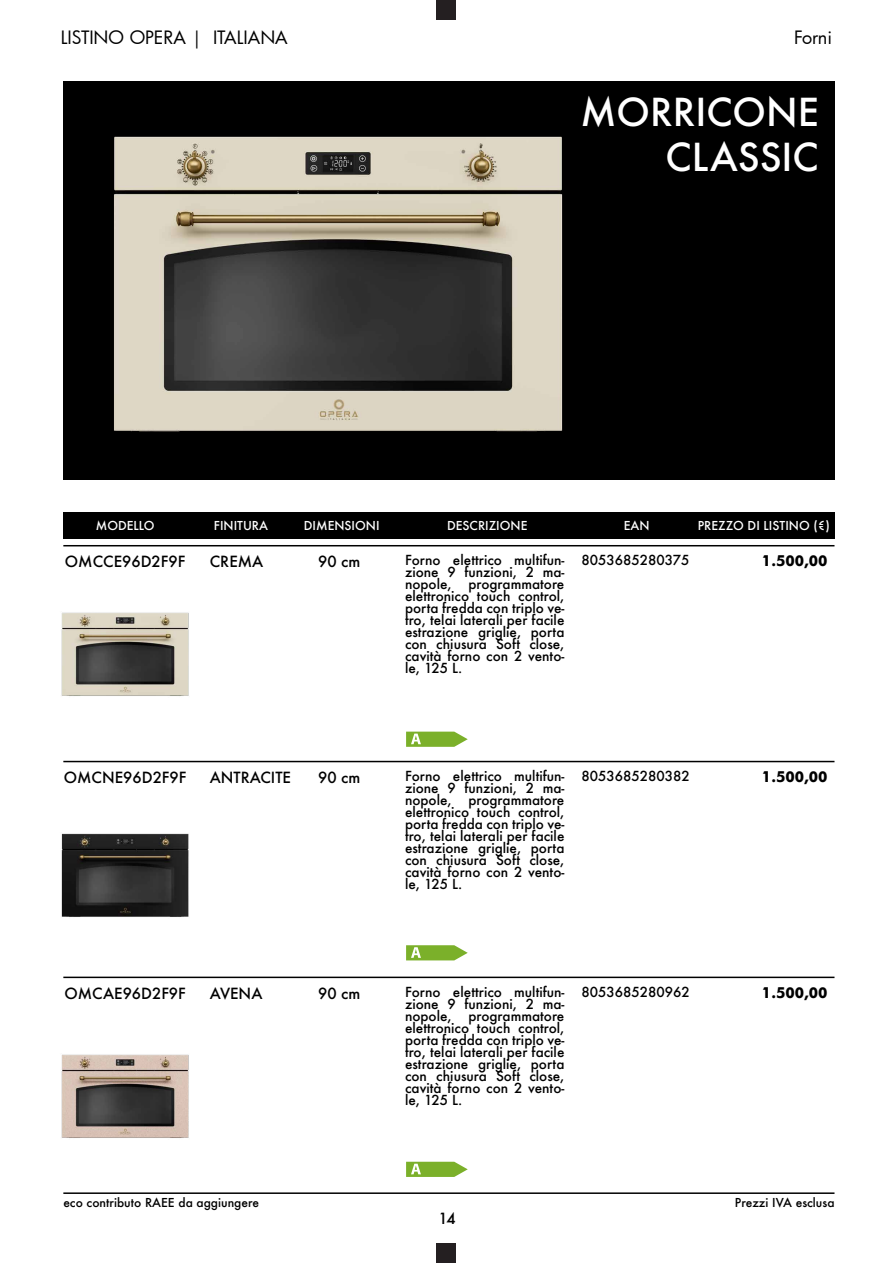
<style>
.page{position:relative;width:893px;height:1263px;background:#fff}
.page>*{position:absolute;margin:0;border:0;box-sizing:border-box;transform-origin:0 0}
.t1{font:500 37.5px/45px "Futura";color:#fff;text-align:right}
.t2{font:18px "Futura";color:#000}
.t3{font:500 15px "Futura";color:#000}
.t4{font:700 15px "Futura";color:#000}
.t5{font:500 13.5px/12px "Futura";color:#000;text-align:justify}
.t6{font:500 12px "Futura";color:#fff}
.t7{font:500 12px "Futura";color:#000}
</style>
<div class="page">
<hr style="left:63px;top:761px;width:771px;height:1px;background:#000">
<hr style="left:63px;top:976px;width:771px;height:2px;background:#000">
<hr style="left:63px;top:1192px;width:771px;height:2px;background:#000">
<div style="left:437px;top:1244px;width:19px;height:19px;background:#241f21"></div>
<div style="left:437px;top:0;width:19px;height:19px;background:#241f21"></div>
<hr style="left:63px;top:545px;width:771px;height:1px;background:#000">
<div style="left:63px;top:81px;width:771px;height:398px;background:#000"></div>
<div style="left:63px;top:512px;width:772px;height:27px;background:#000"></div>
<img style="left:68px;top:136px;width:540px;height:344px">
<svg style="left:406px;top:732px;width:62px;height:15px"></svg>
<svg style="left:406px;top:945px;width:62px;height:15px"></svg>
<svg style="left:406px;top:1162px;width:62px;height:15px"></svg>
<img style="left:61px;top:612px;width:128px;height:84px">
<img style="left:61px;top:833px;width:128px;height:84px">
<img style="left:61px;top:1054px;width:128px;height:84px">
<h2 class="t2" style="left:61px;top:25px;width:228px">LISTINO OPERA | ITALIANA</h2>
<h2 class="t2" style="left:794px;top:25px;width:39px">Forni</h2>
<h1 class="t1" style="left:581px;top:89px;width:240px">MORRICONE<br>CLASSIC</h1>
<p class="t6" style="left:96px;top:518px;width:60px">MODELLO</p>
<p class="t6" style="left:214px;top:518px;width:56px">FINITURA</p>
<p class="t6" style="left:304px;top:518px;width:77px">DIMENSIONI</p>
<p class="t6" style="left:447px;top:518px;width:82px">DESCRIZIONE</p>
<p class="t6" style="left:624px;top:518px;width:27px">EAN</p>
<p class="t6" style="left:698px;top:518px;width:134px">PREZZO DI LISTINO (€)</p>
<p class="t3" style="left:65px;top:551px;width:122px">OMCCE96D2F9F</p>
<p class="t3" style="left:210px;top:551px;width:55px">CREMA</p>
<p class="t3" style="left:318px;top:551px;width:44px">90 cm</p>
<p class="t5" style="left:405px;top:554px;width:161px">Forno elettrico multifun&shy;zione 9 funzioni, 2 ma&shy;nopole, programmatore elettronico touch control, porta fredda con triplo ve&shy;tro, telai laterali per facile estrazione griglie, porta con chiusura Soft close, cavità forno con 2 vento&shy;le, 125 L.</p>
<p class="t5" style="left:582px;top:554px;width:109px">8053685280375</p>
<p class="t4" style="left:762px;top:549px;width:67px">1.500,00</p>
<p class="t3" style="left:64px;top:767px;width:124px">OMCNE96D2F9F</p>
<p class="t3" style="left:210px;top:767px;width:83px">ANTRACITE</p>
<p class="t3" style="left:318px;top:767px;width:44px">90 cm</p>
<p class="t5" style="left:405px;top:770px;width:161px">Forno elettrico multifun&shy;zione 9 funzioni, 2 ma&shy;nopole, programmatore elettronico touch control, porta fredda con triplo ve&shy;tro, telai laterali per facile estrazione griglie, porta con chiusura Soft close, cavità forno con 2 vento&shy;le, 125 L.</p>
<p class="t5" style="left:582px;top:770px;width:110px">8053685280382</p>
<p class="t4" style="left:762px;top:765px;width:67px">1.500,00</p>
<p class="t3" style="left:64px;top:983px;width:123px">OMCAE96D2F9F</p>
<p class="t3" style="left:210px;top:983px;width:54px">AVENA</p>
<p class="t3" style="left:318px;top:983px;width:44px">90 cm</p>
<p class="t5" style="left:405px;top:986px;width:161px">Forno elettrico multifun&shy;zione 9 funzioni, 2 ma&shy;nopole, programmatore elettronico touch control, porta fredda con triplo ve&shy;tro, telai laterali per facile estrazione griglie, porta con chiusura Soft close, cavità forno con 2 vento&shy;le, 125 L.</p>
<p class="t5" style="left:582px;top:986px;width:110px">8053685280962</p>
<p class="t4" style="left:762px;top:981px;width:67px">1.500,00</p>
<p class="t7" style="left:63px;top:1195px;width:197px">eco contributo RAEE da aggiungere</p>
<p class="t7" style="left:735px;top:1195px;width:101px">Prezzi IVA esclusa</p>
<p class="t3" style="left:438px;top:1208px;width:19px">14</p>
</div>
